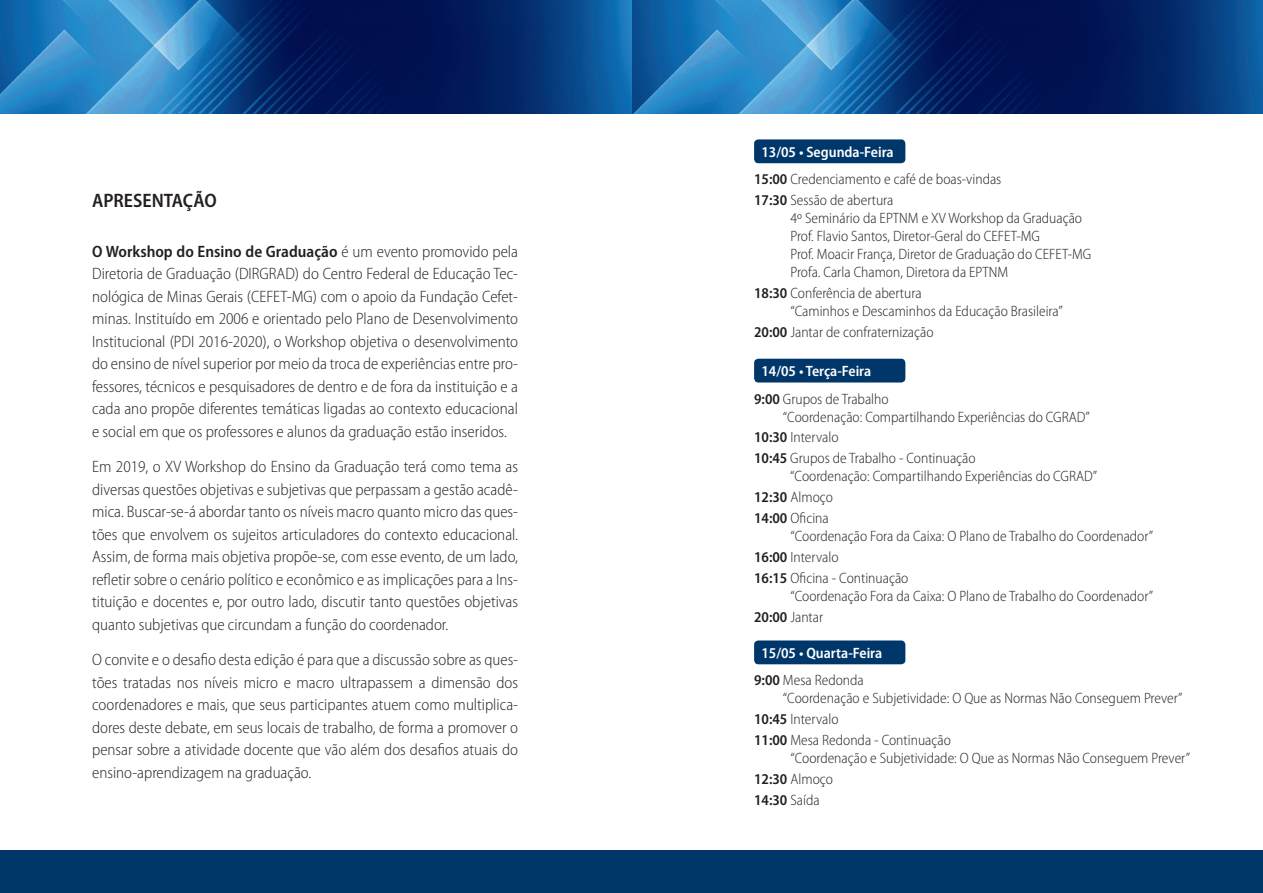
<style>
.page{position:relative;width:1263px;height:893px;background:#fff}
.page>*{position:absolute;margin:0;border:0;box-sizing:border-box;transform-origin:0 0}
.t1{font:600 semi-condensed 19.5px "Myriad Pro";color:#231f20}
.t2{font:300 semi-condensed 16.5px/22.5px "Myriad Pro";color:#231f20;text-align:justify}
.t3{font:300 semi-condensed 15px/21px "Myriad Pro";color:#231f20}
.t4{font:600 semi-condensed 15px/27.6px "Myriad Pro";color:#fff}
.s1{font-weight:600}
.s2{font-weight:600;color:#fff}
.s3{color:#231f20}
.s4{font-weight:300;color:#231f20}
</style>
<div class="page">
<div style="left:754px;top:139px;width:151px;height:24px;background:#00376b;border-radius:4px"></div>
<div style="left:754px;top:359px;width:151px;height:23px;background:#00376b;border-radius:4px"></div>
<div style="left:754px;top:640px;width:151px;height:24px;background:#00376b;border-radius:4px"></div>
<div style="left:0;top:850px;width:631px;height:43px;background:#00376b"></div>
<div style="left:631px;top:850px;width:632px;height:43px;background:#00376b"></div>
<img style="left:0;top:0;width:1263px;height:114px">
<p class="t1" style="left:92px;top:190px;width:126px">APRESENTAÇÃO</p>
<p class="t2" style="left:92px;top:240px;width:427px"><span class="s1">O Workshop do Ensino de Graduação</span> é um evento promovido pela Diretoria de Graduação (DIRGRAD) do Centro Federal de Educação Tec&shy;nológica de Minas Gerais (CEFET-MG) com o apoio da Fundação Cefet&shy;minas. Instituído em 2006 e orientado pelo Plano de Desenvolvimento Institucional (PDI 2016-2020), o Workshop objetiva o desenvolvimento do ensino de nível superior por meio da troca de experiências entre pro&shy;fessores, técnicos e pesquisadores de dentro e de fora da instituição e a cada ano propõe diferentes temáticas ligadas ao contexto educacional e social em que os professores e alunos da graduação estão inseridos.</p>
<p class="t2" style="left:92px;top:456px;width:427px">Em 2019, o XV Workshop do Ensino da Graduação terá como tema as diversas questões objetivas e subjetivas que perpassam a gestão acadê&shy;mica. Buscar-se-á abordar tanto os níveis macro quanto micro das ques&shy;tões que envolvem os sujeitos articuladores do contexto educacional.<br>Assim, de forma mais objetiva propõe-se, com esse evento, de um lado, refletir sobre o cenário político e econômico e as implicações para a Ins&shy;tituição e docentes e, por outro lado, discutir tanto questões objetivas quanto subjetivas que circundam a função do coordenador.</p>
<p class="t2" style="left:92px;top:649px;width:427px">O convite e o desafio desta edição é para que a discussão sobre as ques&shy;tões tratadas nos níveis micro e macro ultrapassem a dimensão dos coordenadores e mais, que seus participantes atuem como multiplica&shy;dores deste debate, em seus locais de trabalho, de forma a promover o pensar sobre a atividade docente que vão além dos desafios atuais do ensino-aprendizagem na graduação.</p>
<p class="t3" style="left:754px;top:138px;width:249px;line-height:27.6px;text-indent:7px"><span class="s2">13/05 • Segunda-Feira<br></span><span class="s1">15:00</span> Credenciamento e café de boas-vindas</p>
<p class="t3" style="left:790px;top:191px;width:302px;line-height:18px;text-indent:-36px"><span class="s1">17:30</span> Sessão de abertura<br>4º Seminário da EPTNM e XV Workshop da Graduação Prof. Flavio Santos, Diretor-Geral do CEFET-MG<br>Prof. Moacir França, Diretor de Graduação do CEFET-MG Profa. Carla Chamon, Diretora da EPTNM</p>
<p class="t3" style="left:790px;top:284px;width:274px;line-height:18px;text-indent:-36px"><span class="s1">18:30</span> Conferência de abertura<br>“Caminhos e Descaminhos da Educação Brasileira”</p>
<p class="t3" style="left:754px;top:322px;width:181px"><span class="s1">20:00</span> Jantar de confraternização</p>
<p class="t4" style="left:754px;top:357px;width:136px;text-indent:7px">14/05 • Terça-Feira<br><span class="s3">9:00</span> <span class="s4">Grupos de Trabalho</span></p>
<p class="t3" style="left:754px;top:406px;width:337px;text-indent:29px">“Coordenação: Compartilhando Experiências do CGRAD”<br><span class="s1">10:30</span> Intervalo<br><span class="s1">10:45</span> Grupos de Trabalho - Continuação</p>
<p class="t3" style="left:754px;top:466px;width:345px;text-indent:36px">“Coordenação: Compartilhando Experiências do CGRAD”<br><span class="s1">12:30</span> Almoço<br><span class="s1">14:00</span> Oficina</p>
<p class="t3" style="left:754px;top:526px;width:401px;text-indent:36px">“Coordenação Fora da Caixa: O Plano de Trabalho do Coordenador”<br><span class="s1">16:00</span> Intervalo<br><span class="s1">16:15</span> Oficina - Continuação</p>
<p class="t3" style="left:754px;top:586px;width:401px;text-indent:36px">“Coordenação Fora da Caixa: O Plano de Trabalho do Coordenador”<br><span class="s1">20:00</span> Jantar</p>
<p class="t4" style="left:754px;top:639px;width:130px;text-indent:7px">15/05 • Quarta-Feira<br><span class="s3">9:00</span> <span class="s4">Mesa Redonda</span></p>
<p class="t3" style="left:754px;top:688px;width:430px;text-indent:29px">“Coordenação e Subjetividade: O Que as Normas Não Conseguem Prever”<br><span class="s1">10:45</span> Intervalo<br><span class="s1">11:00</span> Mesa Redonda - Continuação</p>
<p class="t3" style="left:754px;top:748px;width:437px;text-indent:36px">“Coordenação e Subjetividade: O Que as Normas Não Conseguem Prever”<br><span class="s1">12:30</span> Almoço<br><span class="s1">14:30</span> Saída</p>
</div>
